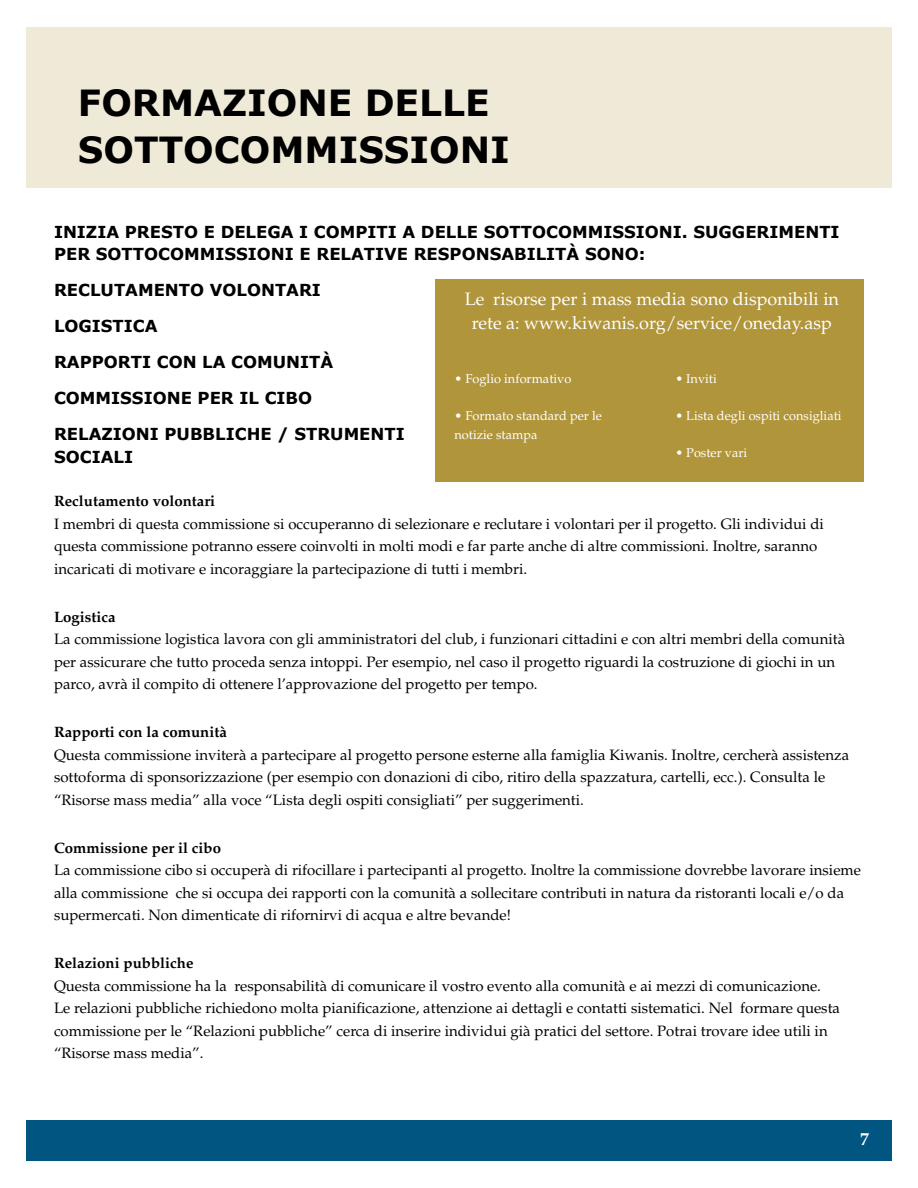
<style>
.page{position:relative;width:918px;height:1188px;background:#fff}
.page>*{position:absolute;margin:0;border:0;box-sizing:border-box;transform-origin:0 0}
.t1{font:700 36px/46.5px "Verdana";color:#000}
.t2{font:18px/24px "Palatino LT Std";color:#fff;text-align:center}
.t3{font:700 18px "Palatino LT Std";color:#fff}
.t4{font:700 16.5px/36px "Verdana";color:#000}
.t5{font:15px/22.5px "Palatino LT Std";color:#000}
.t6{font:700 15px "Palatino LT Std";color:#000}
.t7{font:12.75px/18.5px "Palatino LT Std";color:#fff}
</style>
<div class="page">
<div style="left:26px;top:27px;width:866px;height:160px;background:#efead8"></div>
<div style="left:26px;top:1121px;width:866px;height:40px;background:#005581"></div>
<div style="left:435px;top:279px;width:429px;height:202px;background:#b1953a"></div>
<h1 class="t1" style="left:78px;top:80px;width:413px">FORMAZIONE DELLE<br>SOTTOCOMMISSI</h1>
<h1 class="t1" style="left:429px;top:127px;width:75px">ONI</h1>
<p class="t4" style="left:54px;top:214px;width:313px">INIZIA PRESTO E DELEGA I COMPITI</p>
<p class="t4" style="left:403px;top:214px;width:212px">A DELLE SOTTOCOMMISSI</p>
<p class="t4" style="left:645px;top:214px;width:186px">ONI. SUGGERIMENTI</p>
<p class="t4" style="left:54px;top:236px;width:173px">PER SOTTOCOMMISSI</p>
<p class="t4" style="left:54px;top:236px;width:593px;text-indent:203px">ONI E RELATIVE RESPONSABI LITÀ SONO:<br>RECLUTAMENTO VOLONTARI<br>LOGISTIC</p>
<p class="t2" style="left:465px;top:287px;width:376px">Le risorse per i mass media sono disponibili in rete a: www.kiwanis.org/service/oneday.asp</p>
<p class="t4" style="left:54px;top:308px;width:281px;text-indent:91px">A<br>RAPPORTI CON LA COMU NITÀ<br>COMMISSI</p>
<p class="t7" style="left:454px;top:370px;width:118px">• Foglio informativo</p>
<p class="t7" style="left:454px;top:407px;width:149px">• Formato standard per le notizie stampa</p>
<p class="t7" style="left:675px;top:370px;width:43px">• Inviti</p>
<p class="t7" style="left:675px;top:407px;width:168px">• Lista degli ospiti consigliati</p>
<p class="t7" style="left:675px;top:444px;width:73px">• Poster vari</p>
<p class="t4" style="left:153px;top:380px;width:161px">ONE PER IL CIBO</p>
<p class="t4" style="left:54px;top:416px;width:13px">RELAZ</p>
<p class="t4" style="left:113px;top:416px;width:90px">IONI PUBBL</p>
<p class="t4" style="left:226px;top:416px;width:132px">ICHE / STRUMEN</p>
<p class="t4" style="left:385px;top:416px;width:22px">TI</p>
<p class="t4" style="left:54px;top:439px;width:81px">SOCIALI</p>
<p class="t6" style="left:54px;top:492px;width:163px">Reclutamento volontari</p>
<p class="t5" style="left:54px;top:513px;width:771px">I membri di questa commissione si occuperanno di selezionare e reclutare i volontari per il progetto. Gli individui di questa commissione potranno essere coinvolti in molti modi e far parte anche di altre commissioni. Inoltre, saranno incaricati di motivare e incoraggiare la partecipazione di tutti i membri.</p>
<p class="t6" style="left:54px;top:608px;width:63px">Logistica</p>
<p class="t5" style="left:54px;top:628px;width:793px">La commissione logistica lavora con gli amministratori del club, i funzionari cittadini e con altri membri della comunità per assicurare che tutto proceda senza intoppi. Per esempio, nel caso il progetto riguardi la costruzione di giochi in un parco, avrà il compito di ottenere l’approvazione del progetto per tempo.</p>
<p class="t6" style="left:54px;top:723px;width:174px">Rapporti con la comunità</p>
<p class="t5" style="left:54px;top:744px;width:797px">Questa commissione inviterà a partecipare al progetto persone esterne alla famiglia Kiwanis. Inoltre, cercherà assistenza sottoforma di sponsorizzazione (per esempio con donazioni di cibo, ritiro della spazzatura, cartelli, ecc.). Consulta le “Risorse mass media” alla voce “Lista degli ospiti consigliati” per suggerimenti.</p>
<p class="t6" style="left:54px;top:839px;width:169px">Commissione per il cibo</p>
<p class="t5" style="left:54px;top:859px;width:808px">La commissione cibo si occuperà di rifocillare i partecipanti al progetto. Inoltre la commissione dovrebbe lavorare insieme alla commissione che si occupa dei rapporti con la comunità a sollecitare contributi in natura da ristoranti locali e/o da supermercati. Non dimenticate di rifornirvi di acqua e altre bevande!</p>
<p class="t6" style="left:54px;top:954px;width:141px">Relazioni pubbliche</p>
<p class="t5" style="left:54px;top:975px;width:788px">Questa commissione ha la responsabilità di comunicare il vostro evento alla comunità e ai mezzi di comunicazione.<br>Le relazioni pubbliche richiedono molta pianificazione, attenzione ai dettagli e contatti sistematici. Nel formare questa commissione per le “Relazioni pubbliche” cerca di inserire individui già pratici del settore. Potrai trovare idee utili in “Risorse mass media”.</p>
<p class="t3" style="left:860px;top:1129px;width:10px">7</p>
</div>
